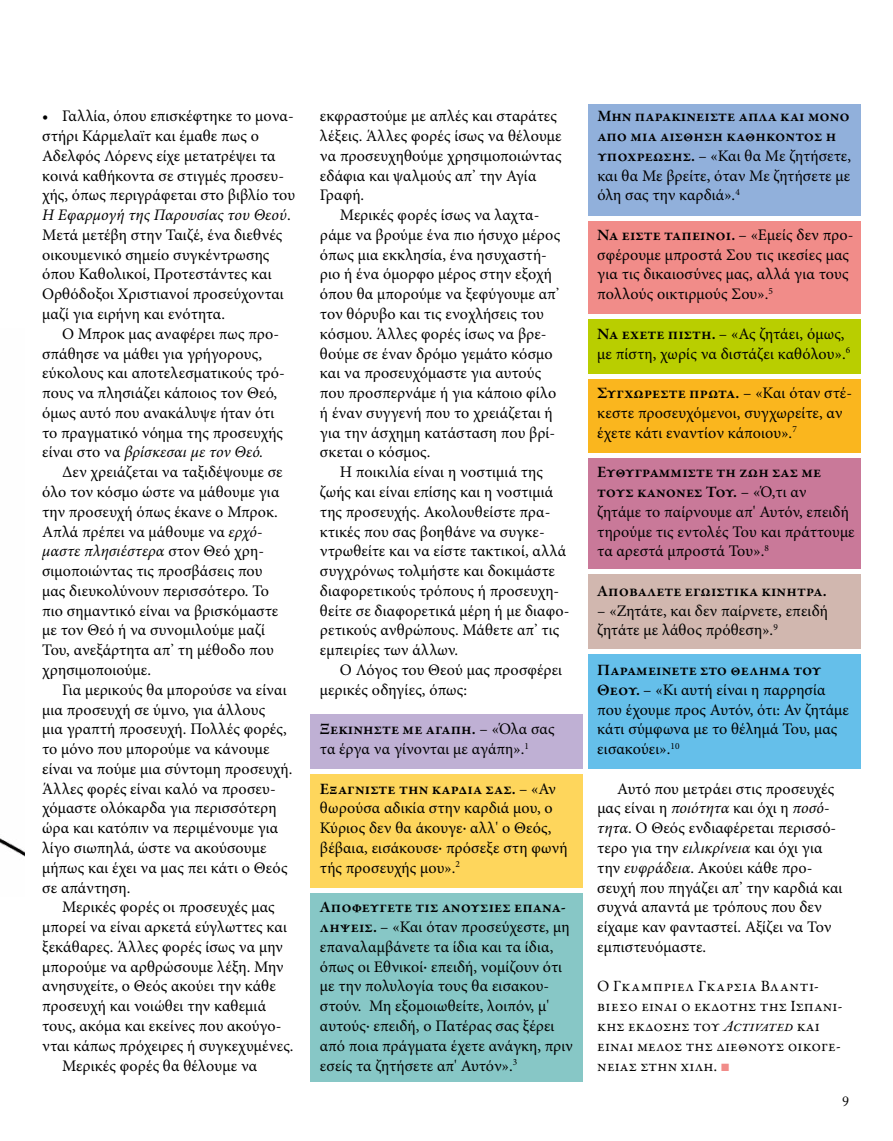
<style>
.page{position:relative;width:893px;height:1141px;background:#fff}
.page>*{position:absolute;margin:0;border:0;box-sizing:border-box;transform-origin:0 0}
.t1{font:16.1px/19.8px "Minion Pro";letter-spacing:.005em;color:#000}
.t2{font:600 16.1px/19.8px "Garamond Premr Pro";letter-spacing:.005em;color:#000}
.t3{font:15.75px/19.8px "Garamond Premr Pro";letter-spacing:.01em;color:#000}
.t4{font:14px "Adobe Caslon Pro";color:#000}
.s1{font-style:italic}
.s2{font-family:"Minion Pro";font-weight:400}
.s3{font-family:"Garamond Premr Pro";font-weight:600}
.s4{font-family:"Arial";color:#f18c89}
.s5{font-family:"Arial";color:#fff}
</style>
<div class="page">
<img style="left:0;top:838px;width:25px;height:19px">
<div style="left:310px;top:715px;width:273px;height:57px;background:#bfb0d4"></div>
<div style="left:310px;top:772px;width:273px;height:117px;background:#fed65c"></div>
<div style="left:310px;top:889px;width:273px;height:193px;background:#87c7c6"></div>
<div style="left:588px;top:104px;width:273px;height:112px;background:#91b0db"></div>
<div style="left:588px;top:217px;width:273px;height:98px;background:#f18c89"></div>
<div style="left:588px;top:315px;width:273px;height:61px;background:#b9ce00"></div>
<div style="left:588px;top:376px;width:273px;height:77px;background:#fab61e"></div>
<div style="left:588px;top:454px;width:273px;height:116px;background:#c97999"></div>
<div style="left:588px;top:570px;width:273px;height:81px;background:#d1b7af"></div>
<div style="left:588px;top:651px;width:273px;height:119px;background:#65bfea"></div>
<div style="left:588px;top:649px;width:275px;height:5px;background:#fff"></div>
<div style="left:309px;top:769px;width:554px;height:5px;background:#fff"></div>
<hr style="left:309px;top:888px;width:275px;height:4px;background:#fff">
<div style="left:587px;top:569px;width:275px;height:5px;background:#fff"></div>
<div style="left:587px;top:453px;width:275px;height:5px;background:#fff"></div>
<div style="left:587px;top:374px;width:275px;height:5px;background:#fff"></div>
<div style="left:587px;top:314px;width:275px;height:5px;background:#fff"></div>
<div style="left:587px;top:216px;width:275px;height:5px;background:#fff"></div>
<p class="t1" style="left:42px;top:106px;width:254px">• Γαλλία, όπου επισκέφτηκε το μονα&shy;στήρι Κάρμελαϊτ και έμαθε πως ο Αδελφός Λόρενς είχε μετατρέψει τα κοινά καθήκοντα σε στιγμές προσευ&shy;χής, όπως περιγράφεται στο βιβλίο του <span class="s1">Η Εφαρμογή της Παρουσίας του Θεού</span>.<br>Μετά μετέβη στην Ταιζέ, ένα διεθνές οικουμενικό σημείο συγκέντρωσης όπου Καθολικοί, Προτεστάντες και Ορθόδοξοι Χριστιανοί προσεύχονται μαζί για ειρήνη και ενότητα.</p>
<p class="t1" style="left:42px;top:324px;width:244px;text-indent:20px">Ο Μπροκ μας αναφέρει πως προ&shy;σπάθησε να μάθει για γρήγορους, εύκολους και αποτελεσματικούς τρό&shy;πους να πλησιάζει κάποιος τον Θεό, όμως αυτό που ανακάλυψε ήταν ότι το πραγματικό νόημα της προσευχής είναι στο να <span class="s1">βρίσκεσαι με τον Θεό.</span></p>
<p class="t1" style="left:42px;top:462px;width:242px;text-indent:20px">Δεν χρειάζεται να ταξιδέψουμε σε όλο τον κόσμο ώστε να μάθουμε για την προσευχή όπως έκανε ο Μπροκ.<br>Απλά πρέπει να μάθουμε να <span class="s1">ερχό&shy;μαστε πλησιέστερα</span> στον Θεό χρη&shy;σιμοποιώντας τις προσβάσεις που μας διευκολύνουν περισσότερο. Το πιο σημαντικό είναι να βρισκόμαστε με τον Θεό ή να συνομιλούμε μαζί<br>Του, ανεξάρτητα απ’ τη μέθοδο που χρησιμοποιούμε.</p>
<p class="t1" style="left:42px;top:680px;width:252px;text-indent:20px">Για μερικούς θα μπορούσε να είναι μια προσευχή σε ύμνο, για άλλους<br>μια γραπτή προσευχή. Πολλές φορές, το μόνο που μπορούμε να κάνουμε είναι να πούμε μια σύντομη προσευχή.<br>Άλλες φορές είναι καλό να προσευ&shy;χόμαστε ολόκαρδα για περισσότερη ώρα και κατόπιν να περιμένουμε για λίγο σιωπηλά, ώστε να ακούσουμε μήπως και έχει να μας πει κάτι ο Θεός σε απάντηση.</p>
<p class="t1" style="left:62px;top:897px;width:214px">Μερικές φορές οι προσευχές μας</p>
<p class="t1" style="left:42px;top:917px;width:246px">μπορεί να είναι αρκετά εύγλωττες και</p>
<p class="t1" style="left:42px;top:937px;width:242px">ξεκάθαρες. Άλλες φορές ίσως να μην</p>
<p class="t1" style="left:42px;top:957px;width:243px">μπορούμε να αρθρώσουμε λέξη. Μην</p>
<p class="t1" style="left:42px;top:976px;width:235px">ανησυχείτε, ο Θεός ακούει την κάθε</p>
<p class="t1" style="left:42px;top:996px;width:225px">προσευχή και νοιώθει την καθεμιά</p>
<p class="t1" style="left:42px;top:1016px;width:241px">τους, ακόμα και εκείνες που ακούγο-</p>
<p class="t1" style="left:42px;top:1036px;width:253px">νται κάπως πρόχειρες ή συγκεχυμένες.</p>
<p class="t1" style="left:62px;top:1056px;width:197px">Μερικές φορές θα θέλουμε να</p>
<p class="t1" style="left:320px;top:106px;width:243px">εκφραστούμε με απλές και σταράτες λέξεις. Άλλες φορές ίσως να θέλουμε να προσευχηθούμε χρησιμοποιώντας εδάφια και ψαλμούς απ’ την Αγία<br>Γραφή.</p>
<p class="t1" style="left:320px;top:205px;width:242px;text-indent:20px">Μερικές φορές ίσως να λαχτα&shy;ράμε να βρούμε ένα πιο ήσυχο μέρος όπως μια εκκλησία, ένα ησυχαστή&shy;ριο ή ένα όμορφο μέρος στην εξοχή όπου θα μπορούμε να ξεφύγουμε απ’ τον θόρυβο και τις ενοχλήσεις του κόσμου. Άλλες φορές ίσως να βρε&shy;θούμε σε έναν δρόμο γεμάτο κόσμο και να προσευχόμαστε για αυτούς που προσπερνάμε ή για κάποιο φίλο ή έναν συγγενή που το χρειάζεται ή για την άσχημη κατάσταση που βρί&shy;σκεται ο κόσμος.</p>
<p class="t1" style="left:320px;top:462px;width:251px;text-indent:20px">Η ποικιλία είναι η νοστιμιά της ζωής και είναι επίσης και η νοστιμιά της προσευχής. Ακολουθείστε πρα&shy;κτικές που σας βοηθάνε να συγκε&shy;ντρωθείτε και να είστε τακτικοί, αλλά συγχρόνως τολμήστε και δοκιμάστε διαφορετικούς τρόπους ή προσευχη&shy;θείτε σε διαφορετικά μέρη ή με διαφο&shy;ρετικούς ανθρώπους. Μάθετε απ’ τις εμπειρίες των άλλων.</p>
<p class="t1" style="left:320px;top:660px;width:244px;text-indent:20px">Ο Λόγος του Θεού μας προσφέρει μερικές οδηγίες, όπως:</p>
<p class="t2" style="left:320px;top:720px;width:236px">Ξεκινήστε με αγάπη. <span class="s2">– «Όλα σας</span></p>
<p class="t1" style="left:320px;top:739px;width:211px">τα έργα να γίνονται με αγάπη».<sup>1</sup></p>
<p class="t2" style="left:320px;top:779px;width:237px">Εξαγνίστε την καρδιά σας. <span class="s2">– «Αν</span></p>
<p class="t1" style="left:320px;top:798px;width:249px">θωρούσα αδικία στην καρδιά μου, ο<br>Κύριος δεν θα άκουγε· αλλ' ο Θεός, βέβαια, εισάκουσε· πρόσεξε στη φωνή τής προσευχής μου».<sup>2</sup></p>
<p class="t2" style="left:320px;top:898px;width:247px">Αποφεύγετε τις ανούσιες επανα-</p>
<p class="t1" style="left:320px;top:917px;width:254px"><span class="s3">λήψεις.</span> – «Και όταν προσεύχεστε, μη επαναλαμβάνετε τα ίδια και τα ίδια, όπως οι Εθνικοί· επειδή, νομίζουν ότι με την πολυλογία τους θα εισακου&shy;στούν. Μη εξομοιωθείτε, λοιπόν, μ' αυτούς· επειδή, ο Πατέρας σας ξέρει από ποια πράγματα έχετε ανάγκη, πριν εσείς τα ζητήσετε απ' Αυτόν».<sup>3</sup></p>
<p class="t2" style="left:597px;top:107px;width:254px">Μην παρακινείστε απλά και μόνο από μια αίσθηση καθήκοντος ή</p>
<p class="t1" style="left:597px;top:146px;width:255px;text-align:justify"><span class="s3">υποχρέωσης.</span> – «Και θα Με ζητήσετε, και θα Με βρείτε, όταν Με ζητήσετε με όλη σας την καρδιά».<sup>4</sup></p>
<p class="t2" style="left:597px;top:225px;width:258px">Να είστε ταπεινοί. <span class="s2">– «Εμείς δεν προ-</span></p>
<p class="t1" style="left:597px;top:245px;width:253px;text-align:justify">σφέρουμε μπροστά Σου τις ικεσίες μας για τις δικαιοσύνες μας, αλλά για τους πολλούς οικτιρμούς Σου».<sup>5</sup></p>
<p class="t1" style="left:597px;top:324px;width:254px"><span class="s3">Να έχετε πίστη.</span> – «Ας ζητάει, όμως, με πίστη, χωρίς να διστάζει καθόλου».<sup>6</sup></p>
<p class="t2" style="left:597px;top:384px;width:256px">Συγχωρέστε πρώτα. <span class="s2">– «Και όταν στέ-</span></p>
<p class="t1" style="left:597px;top:403px;width:247px">κεστε προσευχόμενοι, συγχωρείτε, αν έχετε κάτι εναντίον κάποιου».<sup>7</sup></p>
<p class="t2" style="left:597px;top:463px;width:226px">Ευθυγραμμίστε τη ζωή σας με τους κανόνες Του. <span class="s2">– «Ό,τι αν</span></p>
<p class="t1" style="left:597px;top:502px;width:259px">ζητάμε το παίρνουμε απ' Αυτόν, επειδή τηρούμε τις εντολές Του και πράττουμε τα αρεστά μπροστά Του».<sup>8</sup></p>
<p class="t2" style="left:597px;top:581px;width:231px">Αποβάλετε εγωιστικά κίνητρα.</p>
<p class="t1" style="left:597px;top:601px;width:232px">– «Ζητάτε, και δεν παίρνετε, επειδή ζητάτε με λάθος πρόθεση».<sup>9</sup></p>
<p class="t2" style="left:597px;top:660px;width:226px">Παραμείνετε στο θέλημα του</p>
<p class="t1" style="left:597px;top:680px;width:253px"><span class="s3">Θεού.</span> – «Κι αυτή είναι η παρρησία που έχουμε προς Αυτόν, ότι: Αν ζητάμε κάτι σύμφωνα με το θέλημά Του, μας εισακούει».<sup>10</sup></p>
<p class="t1" style="left:597px;top:779px;width:247px;text-indent:20px">Αυτό που μετράει στις προσευχές μας είναι η <span class="s1">ποιότητα</span> και όχι η <span class="s1">ποσό&shy;τητα</span>. Ο Θεός ενδιαφέρεται περισσό&shy;τερο για την <span class="s1">ειλικρίνεια</span> και όχι για την <span class="s1">ευφράδεια</span>. Ακούει κάθε προ&shy;σευχή που πηγάζει απ’ την καρδιά και συχνά απαντά με τρόπους που δεν είχαμε καν φανταστεί. Αξίζει να Τον εμπιστευόμαστε.</p>
<p class="t3" style="left:597px;top:977px;width:247px">Ο Γκαμπριελ Γκαρσια Βλαντι&shy;βιεσο είναι ο εκδότης της Ισπανι&shy;κής έκδοσης του <span class="s1">Activated</span> και ειναι μελος της διεθνους οικογε&shy;νειασ στην χιλη. <span class="s4">■</span> <span class="s5">■</span></p>
<p class="t4" style="left:842px;top:1093px;width:8px">9</p>
</div>
